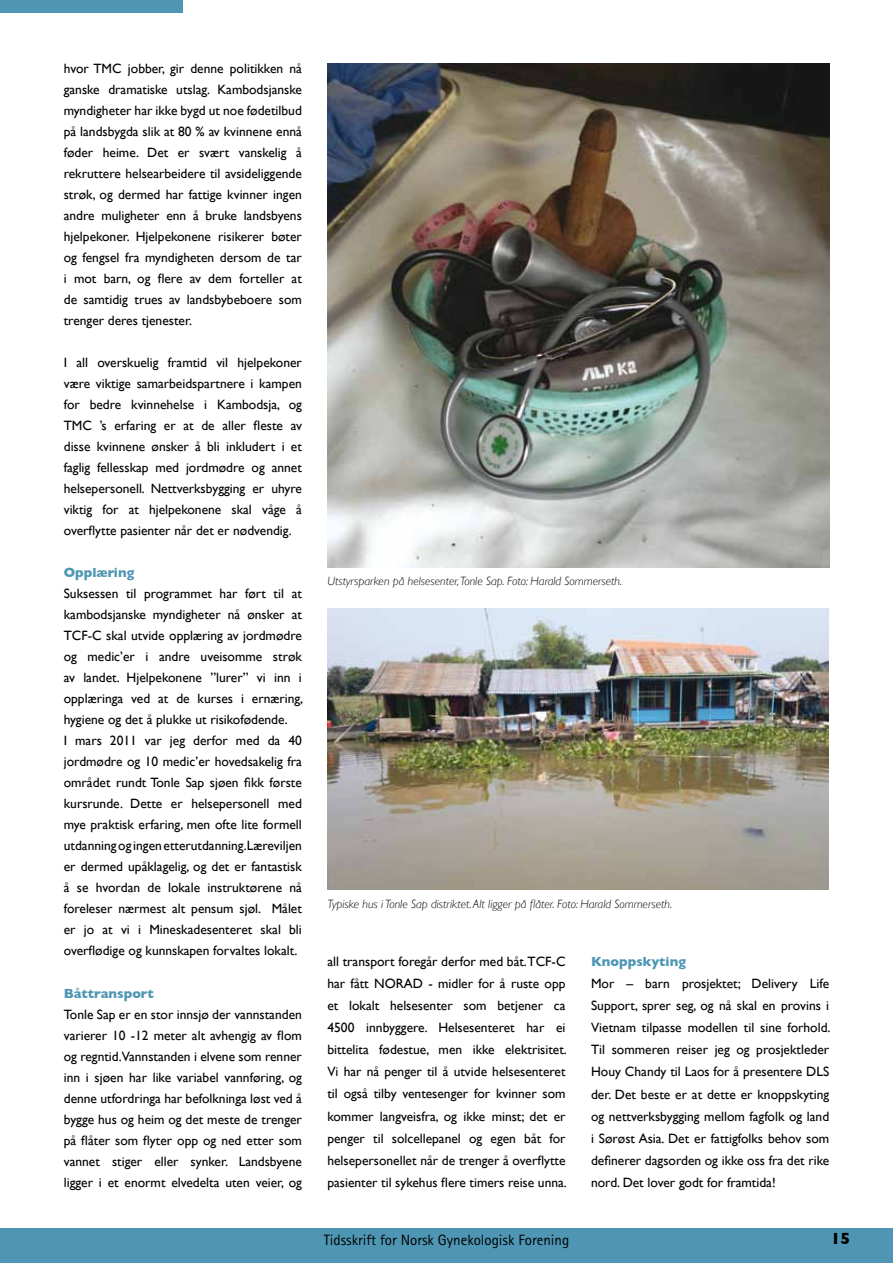
<style>
.page{position:relative;width:893px;height:1263px;background:#fff}
.page>*{position:absolute;margin:0;border:0;box-sizing:border-box;transform-origin:0 0}
.t1{font:700 16.5px "Gill Sans";color:#000}
.t2{font:15px "Rotis Sans Serif";color:#000}
.t3{font:13.5px/21px "Gill Sans";color:#000;text-align:justify}
.t4{font:700 13.5px "Gill Sans";color:#4e96b3}
.t5{font:italic 300 12px "Gill Sans";color:#000}
</style>
<div class="page">
<div style="left:0;top:0;width:183px;height:13px;background:#4e96b3"></div>
<div style="left:0;top:1229px;width:893px;height:34px;background:#4e96b3"></div>
<img style="left:327px;top:64px;width:502px;height:504px">
<img style="left:327px;top:608px;width:502px;height:282px">
<p class="t3" style="left:64px;top:58px;width:240px">hvor TMC jobber, gir denne politikken nå ganske dramatiske utslag. Kambodsjanske myndigheter har ikke bygd ut noe fødetilbud på landsbygda slik at 80 % av kvinnene ennå føder heime. Det er svært vanskelig å rekruttere helsearbeidere til avsideliggende strøk, og dermed har fattige kvinner ingen andre muligheter enn å bruke landsbyens hjelpekoner. Hjelpekonene risikerer bøter og fengsel fra myndigheten dersom de tar i mot barn, og flere av dem forteller at de samtidig trues av landsbybeboere som trenger deres tjenester.</p>
<p class="t3" style="left:64px;top:352px;width:240px">I all overskuelig framtid vil hjelpekoner være viktige samarbeidspartnere i kampen for bedre kvinnehelse i Kambodsja, og TMC ’s erfaring er at de aller fleste av disse kvinnene ønsker å bli inkludert i et faglig fellesskap med jordmødre og annet helsepersonell. Nettverksbygging er uhyre viktig for at hjelpekonene skal våge å overflytte pasienter når det er nødvendig.</p>
<p class="t4" style="left:64px;top:565px;width:72px">Opplæring</p>
<p class="t3" style="left:64px;top:583px;width:241px;text-align:left">Suksessen til programmet har ført til at kambodsjanske myndigheter nå ønsker at TCF-C skal utvide opplæring av jordmødre og medic’er i andre uveisomme strøk av landet. Hjelpekonene ”lurer” vi inn i opplæringa ved at de kurses i ernæring, hygiene og det å plukke ut risikofødende.<br>I mars 2011 var jeg derfor med da 40 jordmødre og 10 medic’er hovedsakelig fra området rundt Tonle Sap sjøen fikk første kursrunde. Dette er helsepersonell med mye praktisk erfaring, men ofte lite formell utdanning og ingen etterutdanning.Læreviljen er dermed upåklagelig, og det er fantastisk å se hvordan de lokale instruktørene nå foreleser nærmest alt pensum sjøl. Målet er jo at vi i Mineskadesenteret skal bli overflødige og kunnskapen forvaltes lokalt.</p>
<p class="t4" style="left:64px;top:985px;width:92px">Båttransport</p>
<p class="t3" style="left:64px;top:1003px;width:240px">Tonle Sap er en stor innsjø der vannstanden varierer 10 -12 meter alt avhengig av flom og regntid.Vannstanden i elvene som renner inn i sjøen har like variabel vannføring, og denne utfordringa har befolkninga løst ved å bygge hus og heim og det meste de trenger på flåter som flyter opp og ned etter som vannet stiger eller synker. Landsbyene ligger i et enormt elvedelta uten veier, og</p>
<p class="t5" style="left:327px;top:574px;width:296px">Utstyrsparken på helsesenter, Tonle Sap. Foto: Harald Sommerseth.</p>
<p class="t5" style="left:327px;top:897px;width:346px">Typiske hus i Tonle Sap distriktet. Alt ligger på flåter. Foto: Harald Sommerseth.</p>
<p class="t3" style="left:327px;top:950px;width:241px;line-height:22px">all transport foregår derfor med båt.TCF-C har fått NORAD - midler for å ruste opp et lokalt helsesenter som betjener ca 4500 innbyggere. Helsesenteret har ei bittelita fødestue, men ikke elektrisitet.<br>Vi har nå penger til å utvide helsesenteret til også tilby ventesenger for kvinner som kommer langveisfra, og ikke minst; det er penger til solcellepanel og egen båt for helsepersonellet når de trenger å overflytte pasienter til sykehus flere timers reise unna.</p>
<p class="t4" style="left:591px;top:954px;width:96px">Knoppskyting</p>
<p class="t3" style="left:591px;top:973px;width:241px;line-height:22px">Mor – barn prosjektet; Delivery Life Support, sprer seg, og nå skal en provins i Vietnam tilpasse modellen til sine forhold.<br>Til sommeren reiser jeg og prosjektleder Houy Chandy til Laos for å presentere DLS der. Det beste er at dette er knoppskyting og nettverksbygging mellom fagfolk og land i Sørøst Asia. Det er fattigfolks behov som definerer dagsorden og ikke oss fra det rike nord. Det lover godt for framtida!</p>
<p class="t2" style="left:324px;top:1231px;width:247px">Tidsskrift for Norsk Gynekologisk Forening</p>
<p class="t1" style="left:831px;top:1229px;width:21px">15</p>
</div>
